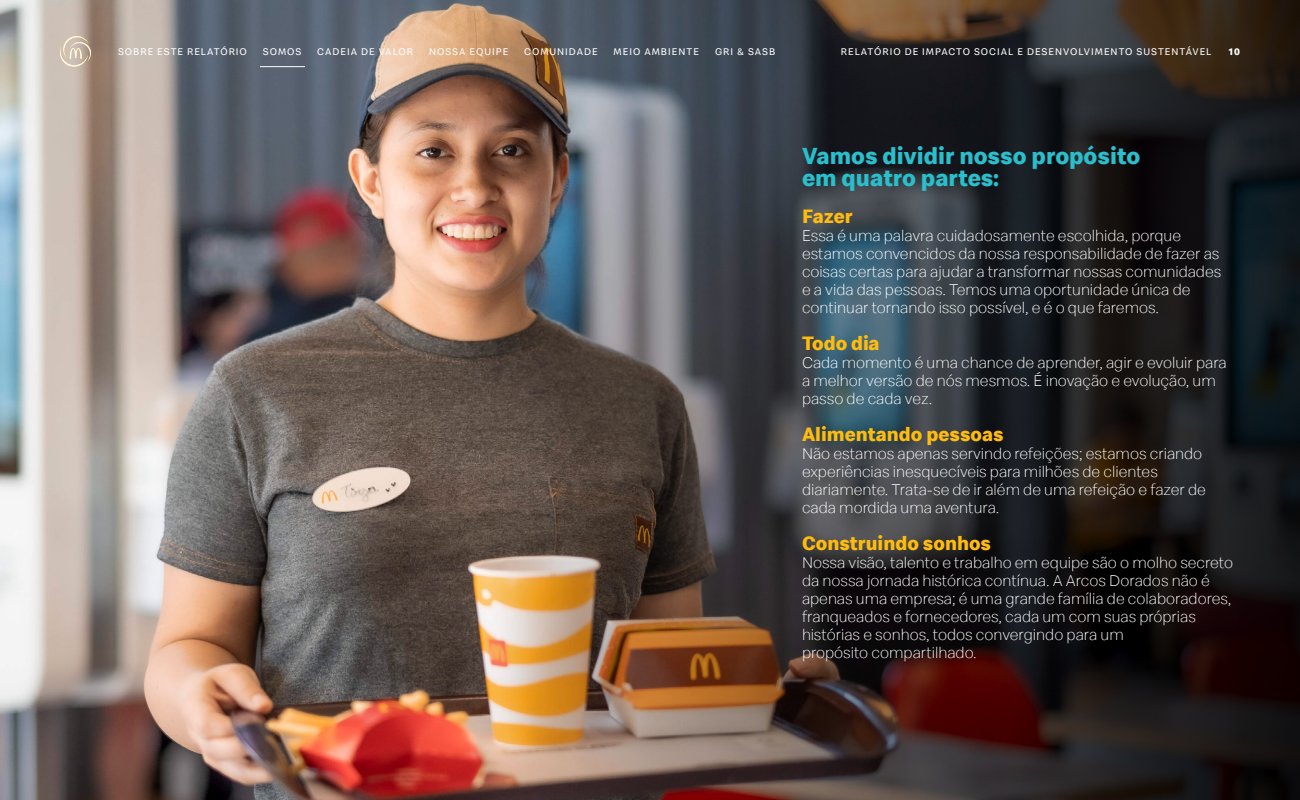
<style>
.page{position:relative;width:1300px;height:800px;background:#fff}
.page>*{position:absolute;margin:0;border:0;box-sizing:border-box;transform-origin:0 0}
.t1{font:700 24px/22px "Speedee";color:#29bfcc}
.t2{font:700 20px "Speedee";color:#ffbc0d}
.t3{font:300 16px/18px "Speedee";color:#fff}
.t4{font:10px "Speedee";letter-spacing:.1em;color:#fff}
.t5{font:700 10px "Speedee";color:#fff}
</style>
<div class="page">
<img style="left:0;top:0;width:480px;height:800px">
<img style="left:480px;top:0;width:820px;height:800px">
<svg style="left:60px;top:36px;width:31px;height:31px"></svg>
<hr style="left:260px;top:66px;width:45px;height:1px;background:#fff">
<svg style="left:118px;top:28px;width:129px;height:46px;background:#848589"></svg>
<div style="left:262px;top:28px;width:43px;height:46px;background:#5a6372"></div>
<svg style="left:524px;top:28px;width:76px;height:46px;background:#655b55"></svg>
<div style="left:611px;top:28px;width:89px;height:46px;background:linear-gradient(to right,#495665,#404a56)"></div>
<svg style="left:318px;top:28px;width:96px;height:46px;background:#8e898a"></svg>
<svg style="left:429px;top:28px;width:79px;height:46px;background:#be9470"></svg>
<div style="left:708px;top:28px;width:43px;height:46px;background:#3a4652"></div>
<p class="t4" style="left:118px;top:45px;width:130px">SOBRE ESTE RELATÓRIO</p>
<p class="t4" style="left:263px;top:45px;width:40px">SOMOS</p>
<p class="t4" style="left:317px;top:45px;width:97px">CADEIA DE VALOR</p>
<p class="t4" style="left:429px;top:45px;width:81px">NOSSA EQUIPE</p>
<p class="t4" style="left:524px;top:45px;width:75px">COMUNIDADE</p>
<p class="t4" style="left:614px;top:45px;width:87px">MEIO AMBIENTE</p>
<p class="t4" style="left:715px;top:45px;width:62px">GRI &amp; SASB</p>
<p class="t4" style="left:841px;top:45px;width:372px">RELATÓRIO DE IMPACTO SOCIAL E DESENVOLVIMENTO SUSTENTÁVEL</p>
<p class="t5" style="left:1229px;top:45px;width:13px">10</p>
<h1 class="t1" style="left:802px;top:145px;width:340px">Vamos dividir nosso propósito em quatro partes:</h1>
<p class="t2" style="left:802px;top:203px;width:52px">Fazer</p>
<p class="t3" style="left:802px;top:226px;width:421px">Essa é uma palavra cuidadosamente escolhida, porque estamos convencidos da nossa responsabilidade de fazer as coisas certas para ajudar a transformar nossas comunidades e a vida das pessoas. Temos uma oportunidade única de continuar tornando isso possível, e é o que faremos.</p>
<p class="t2" style="left:802px;top:330px;width:79px">Todo dia</p>
<p class="t3" style="left:802px;top:353px;width:426px">Cada momento é uma chance de aprender, agir e evoluir para a melhor versão de nós mesmos. É inovação e evolução, um passo de cada vez.</p>
<p class="t2" style="left:802px;top:421px;width:203px">Alimentando pessoas</p>
<p class="t3" style="left:802px;top:444px;width:405px">Não estamos apenas servindo refeições; estamos criando experiências inesquecíveis para milhões de clientes diariamente. Trata-se de ir além de uma refeição e fazer de cada mordida uma aventura.</p>
<p class="t2" style="left:802px;top:530px;width:191px">Construindo sonhos</p>
<p class="t3" style="left:802px;top:553px;width:433px">Nossa visão, talento e trabalho em equipe são o molho secreto da nossa jornada histórica contínua. A Arcos Dorados não é apenas uma empresa; é uma grande família de colaboradores, franqueados e fornecedores, cada um com suas próprias histórias e sonhos, todos convergindo para um<br>propósito compartilhado.</p>
</div>
